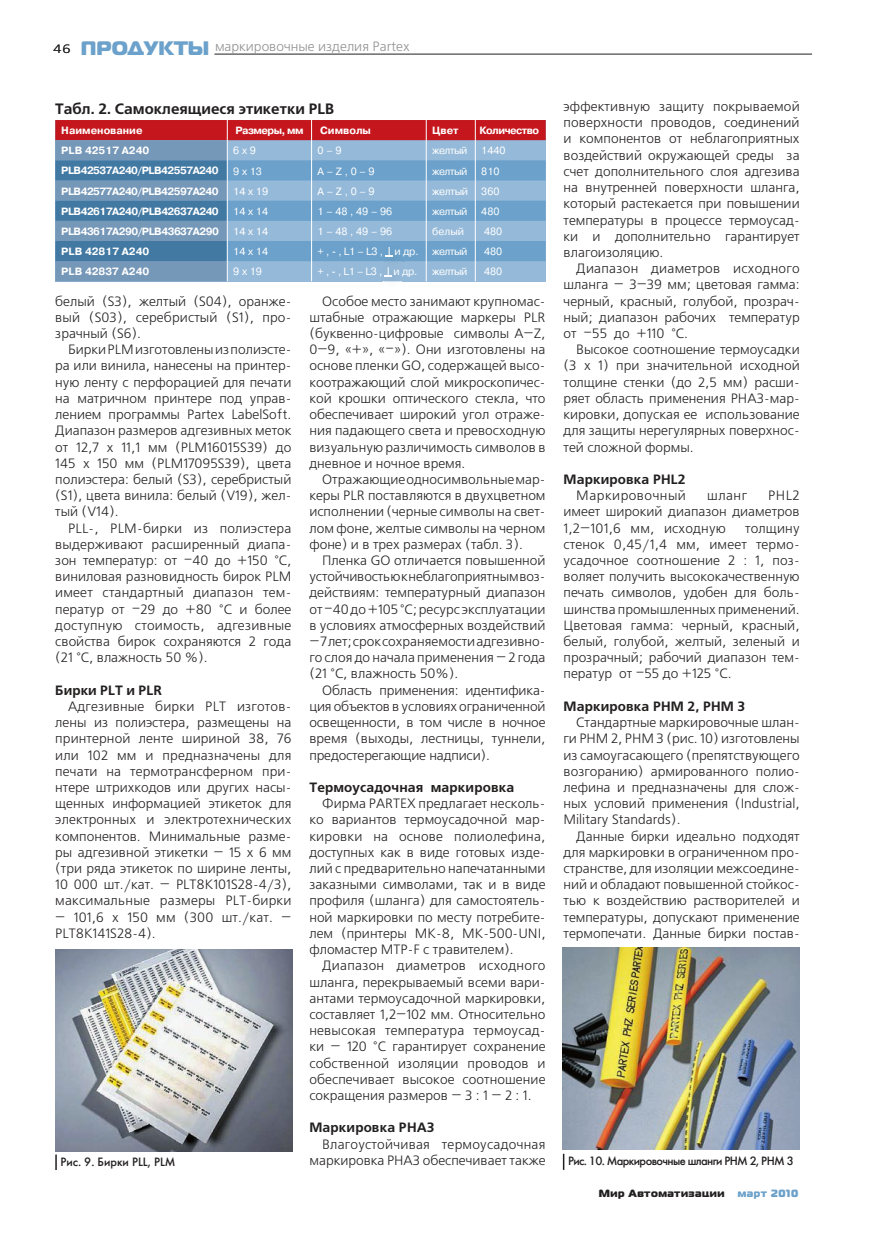
<style>
.page{position:relative;width:872px;height:1234px;background:#fff}
.page>*{position:absolute;margin:0;border:0;box-sizing:border-box;transform-origin:0 0}
.t1{font:700 15px "Free Set C";letter-spacing:.005em;color:#221f1f}
.t2{font:13.5px/16.2px "Free Set C";letter-spacing:.005em;color:#221f1f;text-align:justify}
.t3{font:700 13.5px "Free Set C";letter-spacing:.015em;color:#221f1f}
.t4{font:13.5px "Free Set C";letter-spacing:.005em;color:#918f8f}
.t5{font:13.5px "Free Set C";letter-spacing:.04em;color:#221f1f}
.t6{font:12px "Futuris C";letter-spacing:-.045em;color:#221f1f}
.t7{font:12px "Futuris C";letter-spacing:.005em;color:#221f1f}
.t8{font:12px "Free Set C";color:#221f1f;scale:1.2 1}
.t9{font:10.5px "Pragmatica C";letter-spacing:.005em;color:#fff}
.t10{font:700 10.5px "Pragmatica C";letter-spacing:-.045em;color:#fff}
.t11{font:700 10.5px "Pragmatica C";letter-spacing:.005em;color:#fff}
.t12{font:10.5px "Magistral Black C";letter-spacing:.055em;color:#221f1f}
.t13{font:10.5px "Magistral Black C";letter-spacing:.055em;color:#6ba1ca}
.s1{font-family:"Magistral Black C";font-size:19.5px;color:#6ba1ca}
</style>
<div class="page">
<hr style="left:214px;top:54px;width:598px;height:1px;background:#221f1f">
<svg style="left:55px;top:1154px;width:2px;height:15px"></svg>
<img style="left:55px;top:949px;width:237px;height:202px">
<svg style="left:563px;top:1153px;width:1px;height:16px"></svg>
<img style="left:563px;top:947px;width:236px;height:202px">
<img style="left:383px;top:281px;width:18px;height:1px">
<svg style="left:55px;top:120px;width:491px;height:161px;background:#8191b1"></svg>
<p class="t8" style="left:53px;top:42px;width:16px">46</p>
<p class="t4" style="left:81px;top:38px;width:330px"><span class="s1">ПРОДУКТЫ</span> маркировочные изделия Partex</p>
<p class="t2" style="left:563px;top:98px;width:238px">эффективную защиту покрываемой поверхности проводов, соединений и компонентов от неблагоприятных воздействий окружающей среды за счет дополнительного слоя адгезива на внутренней поверхности шланга, который растекается при повышении температуры в процессе термоусад&shy;ки и дополнительно гарантирует влагоизоляцию.</p>
<p class="t2" style="left:563px;top:260px;width:238px;text-indent:13px">Диапазон диаметров исходного шланга — 3—39 мм; цветовая гамма: черный, красный, голубой, прозрач&shy;ный; диапазон рабочих температур от –55 до +110 °С.</p>
<p class="t2" style="left:563px;top:341px;width:237px;text-indent:13px">Высокое соотношение термоусадки (3 х 1) при значительной исходной толщине стенки (до 2,5 мм) расши&shy;ряет область применения РНА3-мар&shy;кировки, допуская ее использование для защиты нерегулярных поверхнос&shy;тей сложной формы.</p>
<p class="t3" style="left:563px;top:471px;width:123px">Маркировка PHL2</p>
<p class="t5" style="left:576px;top:487px;width:111px">Маркировочный</p>
<p class="t2" style="left:707px;top:487px;width:41px">шланг</p>
<p class="t1" style="left:55px;top:99px;width:281px">Табл. 2. Самоклеящиеся этикетки PLB</p>
<p class="t11" style="left:61px;top:124px;width:83px">Наименование</p>
<p class="t10" style="left:235px;top:124px;width:70px">Размеры, мм</p>
<p class="t11" style="left:320px;top:124px;width:52px">Символы</p>
<p class="t10" style="left:432px;top:124px;width:28px">Цвет</p>
<p class="t10" style="left:479px;top:124px;width:61px">Количество</p>
<p class="t11" style="left:61px;top:144px;width:90px">PLB 42517 A240</p>
<p class="t9" style="left:233px;top:144px;width:24px">6x9</p>
<p class="t9" style="left:317px;top:144px;width:25px">0–9</p>
<p class="t9" style="left:432px;top:144px;width:37px">желтый</p>
<p class="t9" style="left:481px;top:144px;width:26px">1440</p>
<p class="t10" style="left:61px;top:165px;width:159px">PLB42537A240/PLB42557A240</p>
<p class="t9" style="left:233px;top:165px;width:30px">9х13</p>
<p class="t9" style="left:317px;top:165px;width:58px">A–Z,0–9</p>
<p class="t9" style="left:432px;top:165px;width:37px">желтый</p>
<p class="t9" style="left:481px;top:165px;width:20px">810</p>
<p class="t10" style="left:61px;top:185px;width:159px">PLB42577A240/PLB42597A240</p>
<p class="t9" style="left:233px;top:185px;width:36px">14 х 19</p>
<p class="t9" style="left:317px;top:185px;width:58px">A–Z,0–9</p>
<p class="t9" style="left:432px;top:185px;width:37px">желтый</p>
<p class="t9" style="left:481px;top:185px;width:20px">360</p>
<p class="t10" style="left:61px;top:205px;width:159px">PLB42617A240/PLB42637A240</p>
<p class="t9" style="left:233px;top:205px;width:36px">14 х 14</p>
<p class="t9" style="left:317px;top:205px;width:76px">1–48,49–96</p>
<p class="t9" style="left:432px;top:205px;width:37px">желтый</p>
<p class="t9" style="left:481px;top:205px;width:20px">480</p>
<p class="t10" style="left:61px;top:225px;width:159px">PLB43617A290/PLB43637A290</p>
<p class="t9" style="left:233px;top:225px;width:36px">14 х 14</p>
<p class="t9" style="left:317px;top:225px;width:76px">1–48,49–96</p>
<p class="t9" style="left:432px;top:225px;width:33px">белый</p>
<p class="t9" style="left:484px;top:225px;width:20px">480</p>
<p class="t11" style="left:61px;top:245px;width:90px">PLB 42817 А240</p>
<p class="t9" style="left:233px;top:245px;width:36px">14 х 14</p>
<p class="t9" style="left:317px;top:245px;width:102px">+,-,L1–L3, идр.</p>
<p class="t9" style="left:432px;top:245px;width:37px">желтый</p>
<p class="t9" style="left:484px;top:245px;width:20px">480</p>
<p class="t11" style="left:61px;top:265px;width:89px">PLB 42837 А240</p>
<p class="t9" style="left:233px;top:265px;width:30px">9х19</p>
<p class="t9" style="left:317px;top:265px;width:101px">+,-,L1–L3, идр.</p>
<p class="t9" style="left:432px;top:265px;width:37px">желтый</p>
<p class="t9" style="left:484px;top:265px;width:20px">480</p>
<p class="t2" style="left:55px;top:293px;width:237px">белый (S3), желтый (S04), оранже&shy;вый (S03), серебристый (S1), про&shy;зрачный (S6).</p>
<p class="t2" style="left:55px;top:341px;width:238px;text-indent:13px">БиркиPLMизготовленыизполиэсте&shy;ра или винила, нанесены на принтер&shy;ную ленту с перфорацией для печати на матричном принтере под управ&shy;лением программы Partex LabelSoft.<br>Диапазон размеров адгезивных меток от 12,7 х 11,1 мм (PLМ16015S39) до 145 х 150 мм (PLМ17095S39), цвета полиэстера: белый (S3), серебристый (S1), цвета винила: белый (V19), жел&shy;тый (V14).</p>
<p class="t2" style="left:55px;top:519px;width:238px;text-indent:13px">PLL-, PLM-бирки из полиэстера выдерживают расширенный диапа&shy;зон температур: от –40 до +150 °С, виниловая разновидность бирок PLM имеет стандартный диапазон тем&shy;ператур от –29 до +80 °С и более доступную стоимость, адгезивные свойства бирок сохраняются 2 года (21 °С, влажность 50 %).</p>
<p class="t3" style="left:55px;top:682px;width:109px">Бирки PLT и PLR</p>
<p class="t2" style="left:55px;top:698px;width:237px;text-indent:13px">Адгезивные бирки PLT изготов&shy;лены из полиэстера, размещены на принтерной ленте шириной 38, 76 или 102 мм и предназначены для печати на термотрансферном при&shy;нтере штрихкодов или других насы&shy;щенных информацией этикеток для электронных и электротехнических компонентов. Минимальные разме&shy;ры адгезивной этикетки — 15 х 6 мм (три ряда этикеток по ширине ленты, 10 000 шт./кат. — PLT8K101S28-4/3), максимальные размеры PLT-бирки</p>
<p class="t2" style="left:55px;top:908px;width:237px">— 101,6 х 150 мм (300 шт./кат. —<br>PLT8K141S28-4).</p>
<p class="t2" style="left:309px;top:293px;width:237px;text-indent:13px">Особое место занимают крупномас&shy;штабные отражающие маркеры PLR (буквенно-цифровые символы A—Z, 0—9, «+», «–»). Они изготовлены на основе пленки GO, содержащей высо&shy;коотражающий слой микроскопичес&shy;кой крошки оптического стекла, что обеспечивает широкий угол отраже&shy;ния падающего света и превосходную визуальную различимость символов в дневное и ночное время.</p>
<p class="t2" style="left:309px;top:471px;width:237px;text-indent:13px">Отражающиеодносимвольныемар&shy;керы PLR поставляются в двухцветном исполнении (черные символы на свет&shy;лом фоне, желтые символы на черном фоне) и в трех размерах (табл. 3).</p>
<p class="t2" style="left:309px;top:552px;width:238px;text-indent:13px">Пленка GO отличается повышенной устойчивостьюкнеблагоприятнымвоз&shy;действиям: температурный диапазон от–40до+105°С;ресурс эксплуатации в условиях атмосферных воздействий —7лет;сроксохраняемостиадгезивно&shy;го слоя до начала применения — 2 года (21 °С, влажность 50%).</p>
<p class="t2" style="left:309px;top:681px;width:237px;text-indent:13px">Область применения: идентифика&shy;ция объектов в условиях ограниченной освещенности, в том числе в ночное время (выходы, лестницы, туннели, предостерегающие надписи).</p>
<p class="t3" style="left:309px;top:779px;width:206px">Термоусадочная маркировка</p>
<p class="t2" style="left:309px;top:795px;width:238px;text-indent:13px">Фирма PARTEX предлагает несколь&shy;ко вариантов термоусадочной мар&shy;кировки на основе полиолефина, доступных как в виде готовых изде&shy;лий с предварительно напечатанными заказными символами, так и в виде профиля (шланга) для самостоятель&shy;ной маркировки по месту потребите&shy;лем (принтеры МК-8, МК-500-UNI, фломастер MTP-F с травителем).</p>
<p class="t2" style="left:309px;top:957px;width:237px;text-indent:13px">Диапазон диаметров исходного шланга, перекрываемый всеми вари&shy;антами термоусадочной маркировки, составляет 1,2—102 мм. Относительно невысокая температура термоусад&shy;ки — 120 °С гарантирует сохранение собственной изоляции проводов и обеспечивает высокое соотношение сокращения размеров — 3 : 1 — 2 : 1.</p>
<p class="t3" style="left:309px;top:1119px;width:127px">Маркировка РНА3</p>
<p class="t2" style="left:309px;top:1135px;width:237px;text-align:right">Влагоустойчивая термоусадочная маркировка РНА3 обеспечивает также</p>
<p class="t2" style="left:563px;top:487px;width:237px;text-indent:205px">PHL2 имеет широкий диапазон диаметров 1,2—101,6 мм, исходную</p>
<p class="t2" style="left:563px;top:519px;width:238px;text-indent:181px">толщину стенок 0,45/1,4 мм, имеет термо&shy;усадочное соотношение 2 : 1, поз&shy;воляет получить высококачественную печать символов, удобен для боль&shy;шинства промышленных применений.<br>Цветовая гамма: черный, красный, белый, голубой, желтый, зеленый и прозрачный; рабочий диапазон тем&shy;ператур от –55 до +125 °С.</p>
<p class="t3" style="left:563px;top:698px;width:183px">Маркировка PHM 2, РНМ 3</p>
<p class="t2" style="left:563px;top:714px;width:237px;text-indent:13px">Стандартные маркировочные шлан&shy;ги РНМ 2, РНМ 3 (рис. 10) изготовлены из самоугасающего (препятствующего возгоранию) армированного полио&shy;лефина и предназначены для слож&shy;ных условий применения (Industrial, Military Standards).</p>
<p class="t2" style="left:563px;top:827px;width:237px;text-indent:13px">Данные бирки идеально подходят для маркировки в ограниченном про&shy;странстве, для изоляции межсоедине&shy;ний и обладают повышенной стойкос&shy;тью к воздействию растворителей и температуры, допускают применение термопечати. Данные бирки постав-</p>
<p class="t7" style="left:60px;top:1154px;width:116px">Рис. 9. Бирки PLL, PLM</p>
<p class="t6" style="left:568px;top:1153px;width:227px">Рис. 10. Маркировочные шланги РНМ 2, РНМ 3</p>
<p class="t12" style="left:599px;top:1187px;width:127px">Мир Автоматизации</p>
<p class="t13" style="left:738px;top:1187px;width:62px">март 2010</p>
</div>
